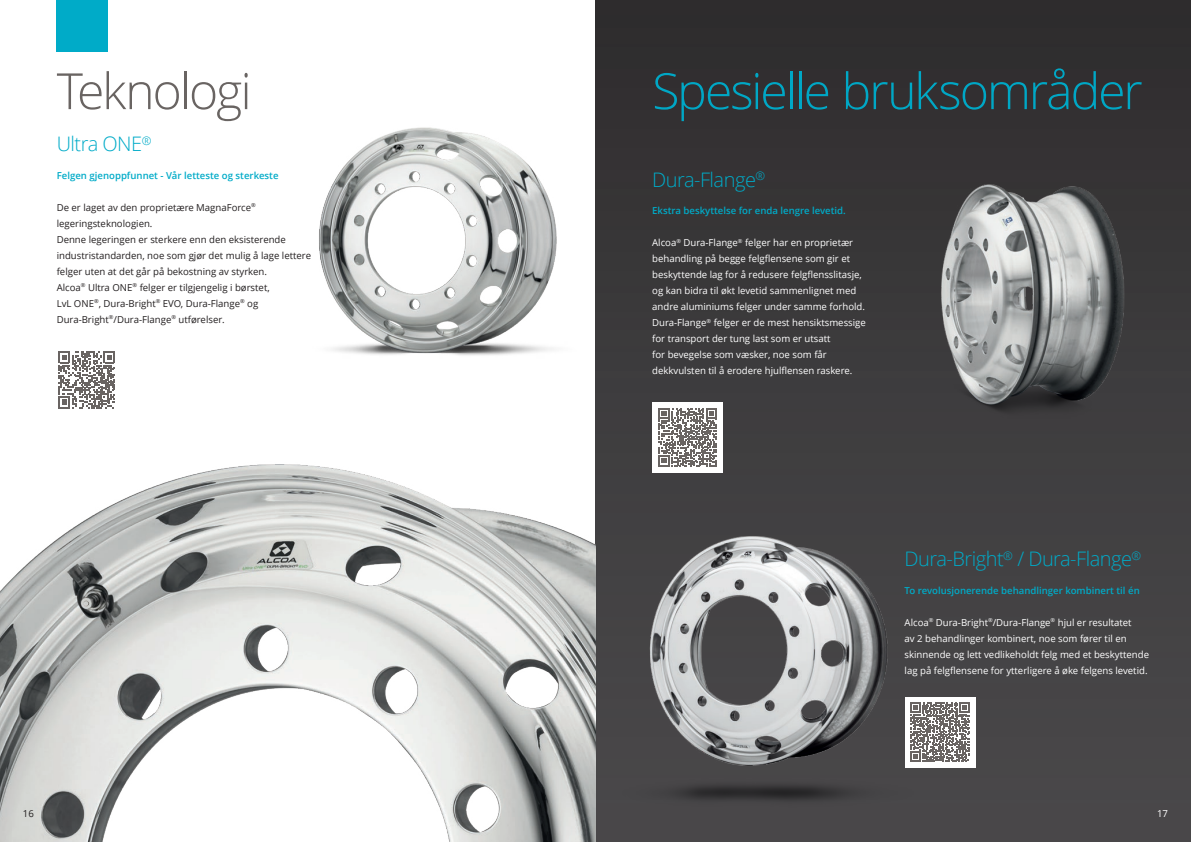
<style>
.page{position:relative;width:1191px;height:842px;background:#fff}
.page>*{position:absolute;margin:0;border:0;box-sizing:border-box;transform-origin:0 0}
.t1{font:300 50px "Open Sans";letter-spacing:-.045em;color:#00a7c5}
.t2{font:300 50px "Open Sans";letter-spacing:-.04em;color:#696462}
.t3{font:300 20px "Open Sans";letter-spacing:-.025em;color:#00abc8}
.t4{font:9.6px/16px "Open Sans";color:#fff}
.t5{font:9.6px/16px "Open Sans";color:#231f20}
.t6{font:600 9.6px "Open Sans";color:#00abc8}
</style>
<div class="page">
<svg style="left:58px;top:351px;width:57px;height:57px"></svg>
<div style="left:595px;top:0;width:596px;height:842px;background:linear-gradient(to bottom,#2f2d2e,#4c4b4c)"></div>
<img style="left:596px;top:532px;width:333px;height:277px">
<div style="left:904px;top:697px;width:71px;height:71px;background:#fff"></div>
<svg style="left:910px;top:702px;width:59px;height:60px"></svg>
<img style="left:319px;top:127px;width:238px;height:229px">
<div style="left:57px;top:0;width:51px;height:51px;background:#00abc8"></div>
<div style="left:652px;top:402px;width:71px;height:71px;background:#fff"></div>
<svg style="left:658px;top:408px;width:59px;height:58px"></svg>
<img style="left:911px;top:168px;width:229px;height:259px">
<img style="left:0;top:464px;width:595px;height:378px">
<h1 class="t2" style="left:57px;top:57px;width:196px">Teknologi</h1>
<h1 class="t1" style="left:652px;top:57px;width:492px">Spesielle bruksområder</h1>
<h2 class="t3" style="left:57px;top:130px;width:96px">Ultra ONE<sup>®</sup></h2>
<p class="t6" style="left:57px;top:168px;width:223px">Felgen gjenoppfunnet - Vår letteste og sterkeste</p>
<p class="t5" style="left:57px;top:199px;width:256px">De er laget av den proprietære MagnaForce<sup>® </sup>legeringsteknologien.<br>Denne legeringen er sterkere enn den eksisterende industristandarden, noe som gjør det mulig å lage lettere felger uten at det går på bekostning av styrken.<br>Alcoa<sup>®</sup> Ultra ONE<sup>®</sup> felger er tilgjengelig i børstet,<br>LvL ONE<sup>®</sup>, Dura-Bright<sup>®</sup> EVO, Dura-Flange<sup>®</sup> og Dura-Bright<sup>®</sup>/Dura-Flange<sup>®</sup> utførelser.</p>
<h2 class="t3" style="left:652px;top:166px;width:114px">Dura-Flange<sup>®</sup></h2>
<p class="t6" style="left:652px;top:204px;width:195px">Ekstra beskyttelse for enda lengre levetid.</p>
<p class="t4" style="left:652px;top:234px;width:215px">Alcoa<sup>®</sup> Dura-Flange<sup>®</sup> felger har en proprietær behandling på begge felgflensene som gir et beskyttende lag for å redusere felgflensslitasje, og kan bidra til økt levetid sammenlignet med andre aluminiums felger under samme forhold.<br>Dura-Flange<sup>®</sup> felger er de mest hensiktsmessige for transport der tung last som er utsatt<br>for bevegelse som væsker, noe som får dekkvulsten til å erodere hjulflensen raskere.</p>
<h2 class="t3" style="left:904px;top:545px;width:238px">Dura-Bright<sup>®</sup> / Dura-Flange<sup>®</sup></h2>
<p class="t6" style="left:904px;top:583px;width:237px">To revolusjonerende behandlinger kombinert til én</p>
<p class="t4" style="left:904px;top:614px;width:246px">Alcoa<sup>®</sup> Dura-Bright<sup>®</sup>/Dura-Flange<sup>®</sup> hjul er resultatet<br>av 2 behandlinger kombinert, noe som fører til en skinnende og lett vedlikeholdt felg med et beskyttende lag på felgflensene for ytterligere å øke felgens levetid.</p>
<p class="t5" style="left:23px;top:805px;width:12px">16</p>
<p class="t4" style="left:1157px;top:805px;width:12px">17</p>
</div>
